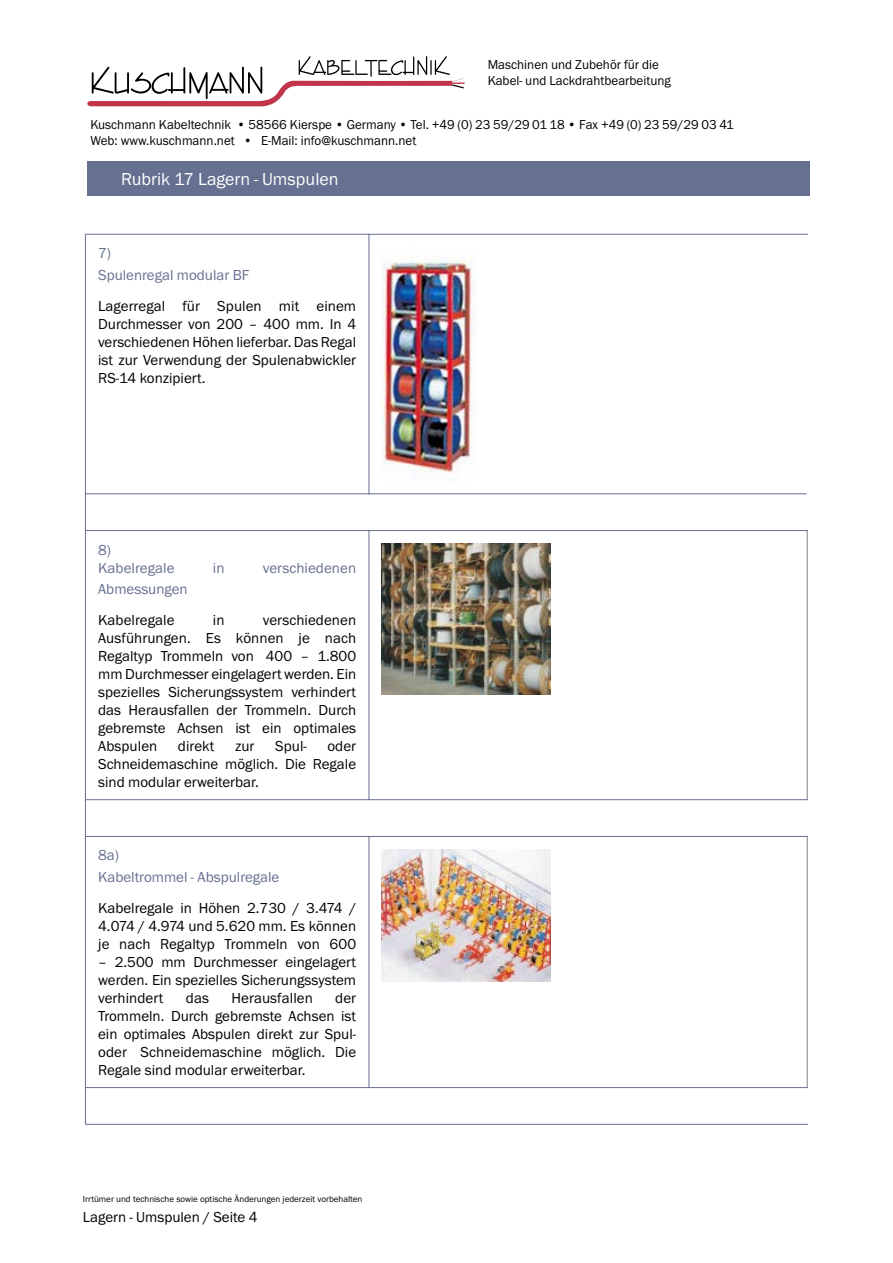
<style>
.page{position:relative;width:893px;height:1263px;background:#fff}
.page>*{position:absolute;margin:0;border:0;box-sizing:border-box;transform-origin:0 0}
.t1{font:18px "Franklin Gothic";color:#fff}
.t2{font:15px/18px "Franklin Gothic";color:#000;text-align:justify}
.t3{font:15px/21.6px "Franklin Gothic";color:#667090}
.t4{font:13.35px/16px "Franklin Gothic";color:#000}
.t5{font:9px "Franklin Gothic";color:#000}
</style>
<div class="page">
<svg style="left:87px;top:56px;width:378px;height:51px"></svg>
<div style="left:87px;top:162px;width:723px;height:34px;background:#667090"></div>
<hr style="left:85px;top:234px;width:284px;height:1px;background:#667090">
<hr style="left:85px;top:235px;width:1px;height:258px;background:#667090">
<hr style="left:369px;top:234px;width:439px;height:1px;background:#667090">
<hr style="left:369px;top:234px;width:1px;height:260px;background:#667090">
<hr style="left:85px;top:493px;width:284px;height:1px;background:#667090">
<hr style="left:85px;top:494px;width:1px;height:36px;background:#667090">
<hr style="left:369px;top:493px;width:437px;height:1px;background:#667090">
<hr style="left:85px;top:530px;width:284px;height:1px;background:#667090">
<hr style="left:85px;top:531px;width:1px;height:268px;background:#667090">
<hr style="left:369px;top:530px;width:439px;height:1px;background:#667090">
<hr style="left:369px;top:530px;width:1px;height:270px;background:#667090">
<hr style="left:85px;top:799px;width:284px;height:1px;background:#667090">
<hr style="left:85px;top:800px;width:1px;height:36px;background:#667090">
<hr style="left:369px;top:799px;width:439px;height:1px;background:#667090">
<hr style="left:85px;top:836px;width:284px;height:1px;background:#667090">
<hr style="left:85px;top:837px;width:1px;height:250px;background:#667090">
<hr style="left:369px;top:836px;width:439px;height:1px;background:#667090">
<hr style="left:369px;top:836px;width:1px;height:252px;background:#667090">
<hr style="left:85px;top:1087px;width:284px;height:1px;background:#667090">
<hr style="left:85px;top:1088px;width:1px;height:36px;background:#667090">
<hr style="left:369px;top:1087px;width:439px;height:1px;background:#667090">
<hr style="left:85px;top:1124px;width:284px;height:1px;background:#667090">
<hr style="left:369px;top:1124px;width:439px;height:1px;background:#667090">
<hr style="left:807px;top:531px;width:1px;height:268px;background:#808080">
<hr style="left:807px;top:837px;width:1px;height:250px;background:#808080">
<img style="left:382px;top:259px;width:93px;height:214px">
<img style="left:382px;top:543px;width:168px;height:152px">
<img style="left:382px;top:849px;width:168px;height:133px">
<p class="t4" style="left:488px;top:56px;width:185px">Maschinen und Zubehör für die<br>Kabel- und Lackdrahtbearbeitung</p>
<p class="t4" style="left:90px;top:117px;width:645px">Kuschmann Kabeltechnik • 58566 Kierspe • Germany • Tel. +49 (0) 23 59/29 01 18 • Fax +49 (0) 23 59/29 03 41<br>Web: www.kuschmann.net • E-Mail: info@kuschmann.net</p>
<p class="t1" style="left:121px;top:169px;width:219px">Rubrik 17 Lagern - Umspulen</p>
<p class="t3" style="left:98px;top:243px;width:153px">7)<br>Spulenregal modular BF</p>
<p class="t2" style="left:98px;top:297px;width:260px">Lagerregal für Spulen mit einem Durchmesser von 200 – 400 mm. In 4 verschiedenen Höhen lieferbar. Das Regal ist zur Verwendung der Spulenabwickler RS-14 konzipiert.</p>
<p class="t3" style="left:98px;top:541px;width:78px;line-height:18px">8)<br>Kabelregale</p>
<p class="t3" style="left:213px;top:557px;width:13px">in</p>
<p class="t3" style="left:263px;top:557px;width:95px">verschiedenen</p>
<p class="t3" style="left:98px;top:579px;width:91px">Abmessungen</p>
<p class="t2" style="left:98px;top:611px;width:78px">Kabelregale</p>
<p class="t2" style="left:213px;top:611px;width:13px">in</p>
<p class="t2" style="left:98px;top:611px;width:260px;text-indent:165px">verschiedenen Ausführungen. Es können je nach Regaltyp Trommeln von 400 – 1.800 mm Durchmesser eingelagert werden. Ein spezielles Sicherungssystem verhindert das Herausfallen der Trommeln. Durch gebremste Achsen ist ein optimales Abspulen</p>
<p class="t2" style="left:178px;top:737px;width:38px">direkt</p>
<p class="t2" style="left:235px;top:737px;width:21px">zur</p>
<p class="t2" style="left:275px;top:737px;width:33px">Spul-</p>
<p class="t2" style="left:98px;top:737px;width:260px;text-indent:229px">oder Schneidemaschine möglich. Die Regale sind modular erweiterbar.</p>
<p class="t3" style="left:98px;top:845px;width:183px">8a)<br>Kabeltrommel - Abspulregale</p>
<p class="t2" style="left:98px;top:899px;width:259px">Kabelregale in Höhen 2.730 / 3.474 / 4.074 / 4.974 und 5.620 mm. Es können je nach Regaltyp Trommeln von 600</p>
<p class="t2" style="left:98px;top:953px;width:260px">– 2.500 mm Durchmesser eingelagert werden. Ein spezielles Sicherungssystem verhindert</p>
<p class="t2" style="left:186px;top:989px;width:25px">das</p>
<p class="t2" style="left:231px;top:989px;width:83px">Herausfallen</p>
<p class="t2" style="left:98px;top:989px;width:260px;text-indent:237px">der Trommeln. Durch gebremste Achsen ist ein optimales Abspulen direkt zur Spul&shy;oder Schneidemaschine möglich. Die Regale sind modular erweiterbar.</p>
<p class="t5" style="left:83px;top:1194px;width:281px">Irrtümer und technische sowie optische Änderungen jederzeit vorbehalten</p>
<p class="t2" style="left:83px;top:1208px;width:176px">Lagern - Umspulen / Seite 4</p>
</div>
